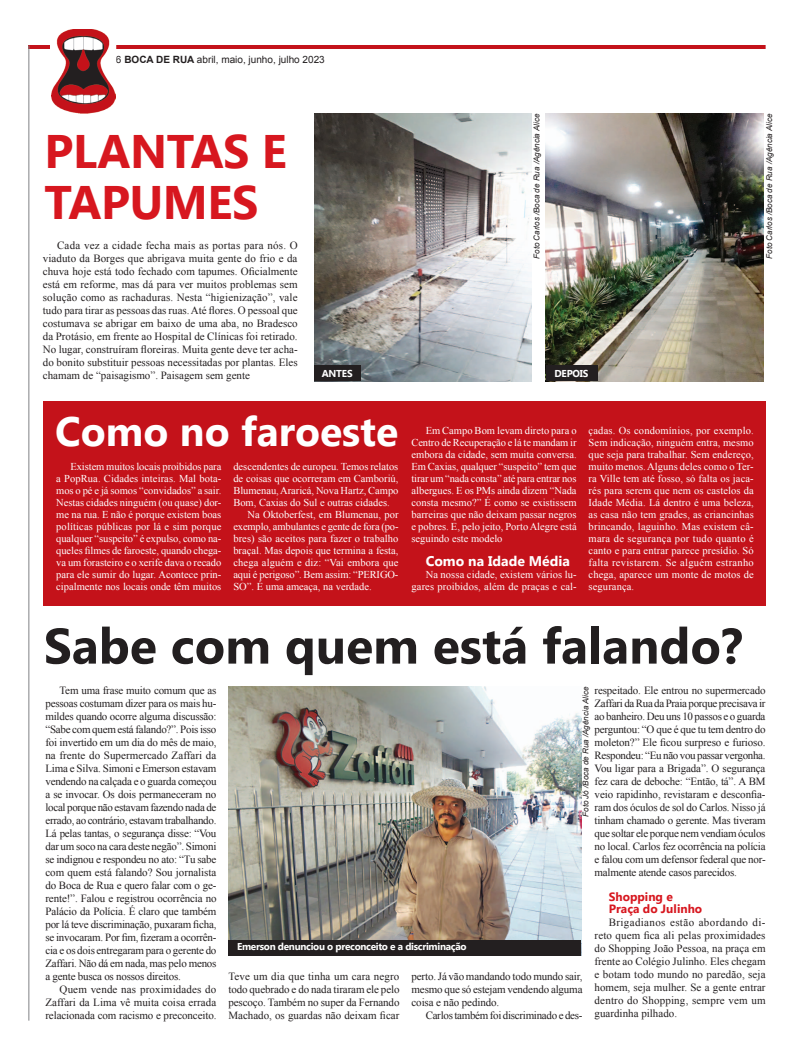
<style>
.page{position:relative;width:794px;height:1049px;background:#fff}
.page>*{position:absolute;margin:0;border:0;box-sizing:border-box;transform-origin:0 0}
.t1{font:700 50px "Segoe UI";color:#231f20}
.t2{font:700 47px/51px "Segoe UI";letter-spacing:-.01em;color:#d7171f}
.t3{font:700 41px "Segoe UI";color:#fff}
.t4{font:700 14px "Segoe UI";color:#fff}
.t5{font:700 12px/12px "Segoe UI";color:#d7171f}
.t6{font:11px/13px "Times New Roman";letter-spacing:-.01em;color:#231f20;text-align:justify}
.t7{font:10.5px/12px "Times New Roman";color:#fff;text-align:justify}
.t8{font:700 10px "Segoe UI";letter-spacing:-.03em;color:#fff}
.t9{font:10px "Arial";color:#231f20}
.t10{font:italic 8px "Arial";color:#231f20}
.s1{font-weight:700}
</style>
<div class="page">
<hr style="left:28px;top:45px;width:766px;height:3px;background:#c4121a">
<hr style="left:28px;top:45px;width:1px;height:975px;background:#808285">
<svg style="left:50px;top:45px;width:42px;height:69px"></svg>
<img style="left:52px;top:29px;width:64px;height:84px">
<div style="left:43px;top:401px;width:722px;height:205px;background:#c4121a"></div>
<svg style="left:765px;top:45px;width:29px;height:4px"></svg>
<img style="left:228px;top:686px;width:353px;height:254px">
<div style="left:228px;top:940px;width:353px;height:15px;background:#231f20"></div>
<img style="left:546px;top:114px;width:217px;height:267px">
<img style="left:314px;top:114px;width:217px;height:267px">
<div style="left:314px;top:366px;width:46px;height:15px;background:#231f20"></div>
<div style="left:546px;top:366px;width:51px;height:15px;background:#231f20"></div>
<p class="t9" style="left:116px;top:53px;width:210px">6 <span class="s1">BOCA DE RUA</span> abril, maio, junho, julho 2023</p>
<h2 class="t2" style="left:45px;top:124px;width:243px">PLANTAS E<br>TAPUMES</h2>
<p class="t6" style="left:43px;top:239px;width:256px;text-indent:14px">Cada vez a cidade fecha mais as portas para nós. O viaduto da Borges que abrigava muita gente do frio e da chuva hoje está todo fechado com tapumes. Oficialmente está em reforme, mas dá para ver muitos problemas sem solução como as rachaduras. Nesta “higienização”, vale tudo para tirar as pessoas das ruas. Até flores. O pessoal que costumava se abrigar em baixo de uma aba, no Bradesco da Protásio, em frente ao Hospital de Clínicas foi retirado.<br>No lugar, construíram floreiras. Muita gente deve ter acha&shy;do bonito substituir pessoas necessitadas por plantas. Eles chamam de “paisagismo”. Paisagem sem gente</p>
<p class="t10" style="left:531px;top:259px;width:146px;rotate:-90deg">Foto Carlos /Boca de Rua /Agência Alice</p>
<p class="t10" style="left:764px;top:259px;width:146px;rotate:-90deg">Foto Carlos /Boca de Rua /Agência Alice</p>
<p class="t8" style="left:322px;top:366px;width:32px">ANTES</p>
<p class="t8" style="left:554px;top:366px;width:36px">DEPOIS</p>
<h3 class="t3" style="left:55px;top:402px;width:344px">Como no faroeste</h3>
<p class="t7" style="left:56px;top:460px;width:167px;text-indent:14px">Existem muitos locais proibidos para a PopRua. Cidades inteiras. Mal bota&shy;mos o pé e já somos “convidados” a sair.<br>Nestas cidades ninguém (ou quase) dor&shy;me na rua. E não é porque existem boas políticas públicas por lá e sim porque qualquer “suspeito” é expulso, como na&shy;queles filmes de faroeste, quando chega&shy;va um forasteiro e o xerife dava o recado para ele sumir do lugar. Acontece prin&shy;cipalmente nos locais onde têm muitos</p>
<p class="t7" style="left:233px;top:460px;width:166px">descendentes de europeu. Temos relatos</p>
<p class="t7" style="left:233px;top:472px;width:167px">de coisas que ocorreram em Camboriú,</p>
<p class="t7" style="left:233px;top:484px;width:167px">Blumenau, Araricá, Nova Hartz, Campo</p>
<p class="t7" style="left:233px;top:496px;width:158px">Bom, Caxias do Sul e outras cidades.</p>
<p class="t7" style="left:247px;top:508px;width:152px">Na Oktoberfest, em Blumenau, por</p>
<p class="t7" style="left:233px;top:520px;width:167px">exemplo, ambulantes e gente de fora (po-</p>
<p class="t7" style="left:233px;top:532px;width:166px">bres) são aceitos para fazer o trabalho</p>
<p class="t7" style="left:233px;top:544px;width:167px">braçal. Mas depois que termina a festa,</p>
<p class="t7" style="left:233px;top:556px;width:167px">chega alguém e diz: “Vai embora que</p>
<p class="t7" style="left:233px;top:568px;width:167px">aqui é perigoso”. Bem assim: “PERIGO-</p>
<p class="t7" style="left:233px;top:580px;width:140px">SO”. É uma ameaça, na verdade.</p>
<p class="t7" style="left:411px;top:424px;width:167px;text-indent:14px">Em Campo Bom levam direto para o Centro de Recuperação e lá te mandam ir embora da cidade, sem muita conversa.<br>Em Caxias, qualquer “suspeito” tem que tirar um “nada consta” até para entrar nos albergues. E os PMs ainda dizem “Nada consta mesmo?” É como se existissem barreiras que não deixam passar negros e pobres. E, pelo jeito, Porto Alegre está seguindo este modelo</p>
<p class="t4" style="left:426px;top:551px;width:146px">Como na Idade Média</p>
<p class="t7" style="left:411px;top:568px;width:167px;text-align:right">Na nossa cidade, existem vários lu&shy;gares proibidos, além de praças e cal-</p>
<p class="t7" style="left:588px;top:424px;width:167px">çadas. Os condomínios, por exemplo.<br>Sem indicação, ninguém entra, mesmo que seja para trabalhar. Sem endereço, muito menos. Alguns deles como o Ter&shy;ra Ville tem até fosso, só falta os jaca&shy;rés para serem que nem os castelos da Idade Média. Lá dentro é uma beleza, as casa não tem grades, as criancinhas brincando, laguinho. Mas existem câ&shy;mara de segurança por tudo quanto é canto e para entrar parece presídio. Só falta revistarem. Se alguém estranho chega, aparece um monte de motos de segurança.</p>
<h1 class="t1" style="left:44px;top:610px;width:700px">Sabe com quem está falando?</h1>
<p class="t6" style="left:45px;top:684px;width:173px;text-indent:14px">Tem uma frase muito comum que as pessoas costumam dizer para os mais hu&shy;mildes quando ocorre alguma discussão: “Sabe com quem está falando?”. Pois isso foi invertido em um dia do mês de maio, na frente do Supermercado Zaffari da Lima e Silva. Simoni e Emerson estavam vendendo na calçada e o guarda começou a se invocar. Os dois permaneceram no local porque não estavam fazendo nada de errado, ao contrário, estavam trabalhando.<br>Lá pelas tantas, o segurança disse: “Vou dar um soco na cara deste negão”. Simoni se indignou e respondeu no ato: “Tu sabe com quem está falando? Sou jornalista do Boca de Rua e quero falar com o ge&shy;rente!”. Falou e registrou ocorrência no Palácio da Polícia. É claro que também por lá teve discriminação, puxaram ficha, se invocaram. Por fim, fizeram a ocorrên&shy;cia e os dois entregaram para o gerente do Zaffari. Não dá em nada, mas pelo menos a gente busca os nossos direitos.</p>
<p class="t6" style="left:45px;top:983px;width:173px;text-indent:14px">Quem vende nas proximidades do Zaffari da Lima vê muita coisa errada relacionada com racismo e preconceito.</p>
<p class="t6" style="left:594px;top:684px;width:173px">respeitado. Ele entrou no supermercado Zaffari da Rua da Praia porque precisava ir ao banheiro. Deu uns 10 passos e o guarda perguntou: “O que é que tu tem dentro do moleton?” Ele ficou surpreso e furioso.<br>Respondeu: “Eu não vou passar vergonha.<br>Vou ligar para a Brigada”. O segurança fez cara de deboche: “Então, tá”. A BM veio rapidinho, revistaram e desconfia&shy;ram dos óculos de sol do Carlos. Nisso já tinham chamado o gerente. Mas tiveram que soltar ele porque nem vendiam óculos no local. Carlos fez ocorrência na polícia e falou com um defensor federal que nor&shy;malmente atende casos parecidos.</p>
<p class="t5" style="left:609px;top:890px;width:95px">Shopping e<br>Praça do Julinho</p>
<p class="t6" style="left:594px;top:916px;width:172px;text-indent:14px">Brigadianos estão abordando di&shy;reto quem fica ali pelas proximidades do Shopping João Pessoa, na praça em frente ao Colégio Julinho. Eles chegam e botam todo mundo no paredão, seja homem, seja mulher. Se a gente entrar dentro do Shopping, sempre vem um guardinha pilhado.</p>
<p class="t10" style="left:580px;top:817px;width:132px;rotate:-90deg">Foto Jó /Boca de Rua /Agência Alice</p>
<p class="t8" style="left:237px;top:940px;width:231px">Emerson denunciou o preconceito e a discriminação</p>
<p class="t6" style="left:228px;top:969px;width:173px">Teve um dia que tinha um cara negro todo quebrado e do nada tiraram ele pelo pescoço. Também no super da Fernando Machado, os guardas não deixam ficar</p>
<p class="t6" style="left:411px;top:970px;width:173px">perto. Já vão mandando todo mundo sair, mesmo que só estejam vendendo alguma coisa e não pedindo.</p>
<p class="t6" style="left:426px;top:1009px;width:158px">Carlos também foi discriminado e des-</p>
</div>
